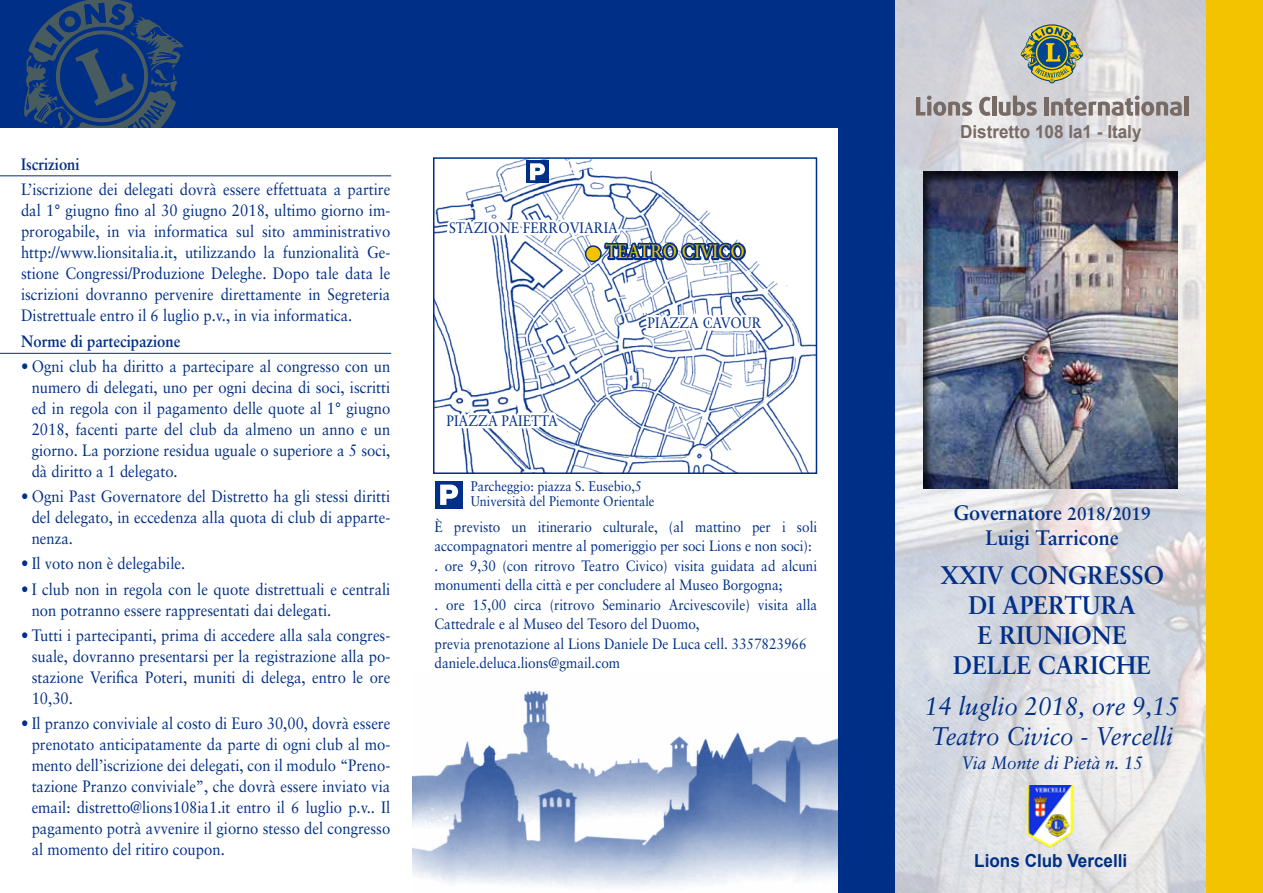
<style>
.page{position:relative;width:1263px;height:893px;background:#fff}
.page>*{position:absolute;margin:0;border:0;box-sizing:border-box;transform-origin:0 0}
.t1{font:700 25.5px/30px "Sabon";color:#002f87;text-align:center;scale:.95 1}
.t2{font:italic 25.5px/30px "Sabon";color:#002f87;scale:.95 1}
.t3{font:700 21px/25.5px "Sabon";color:#002f87;text-align:center;scale:.95 1}
.t4{font:19.05px "Sabon";color:#f3c300;scale:.9 1}
.t5{font:700 18px "Arial";color:#786b66;scale:.95 1}
.t6{font:italic 18px "Sabon";color:#002f87;scale:.95 1}
.t7{font:700 18px "Arial";color:#002f87;scale:.95 1}
.t8{font:16.5px/21px "Sabon";color:#002f87;text-align:justify;scale:.9 1}
.t9{font:700 16.5px "Sabon";color:#002f87;scale:.9 1}
.t10{font:15.15px "Sabon";color:#002f87;scale:.9 1}
.t11{font:15px/19.5px "Sabon";color:#002f87;scale:.9 1}
.t12{font:13.95px/15.3px "Sabon";color:#002f87;scale:.9 1}
.s1{font-size:18.15px}
</style>
<div class="page">
<div style="left:0;top:0;width:839px;height:127px;background:#002f87"></div>
<svg style="left:24px;top:0;width:160px;height:127px"></svg>
<img style="left:894px;top:0;width:312px;height:893px">
<div style="left:1206px;top:0;width:57px;height:893px;background:#f3c300"></div>
<div style="left:838px;top:0;width:56px;height:893px;background:#002f87"></div>
<div style="left:923px;top:171px;width:255px;height:318px;background:#000;opacity:.7"></div>
<hr style="left:0;top:175px;width:391px;height:1px;background:#002f87">
<hr style="left:0;top:353px;width:391px;height:1px;background:#002f87">
<img style="left:436px;top:160px;width:378px;height:311px">
<div style="left:433px;top:157px;width:384px;height:317px;border:2px solid #002f87"></div>
<img style="left:412px;top:690px;width:425px;height:198px">
<svg style="left:442px;top:385px;width:121px;height:47px"></svg>
<svg style="left:643px;top:287px;width:123px;height:55px"></svg>
<svg style="left:443px;top:192px;width:305px;height:76px"></svg>
<div style="left:585px;top:246px;width:16px;height:15px;background:#f3c300;border-radius:50%"></div>
<div style="left:585px;top:245px;width:17px;height:17px;border:2px solid #002f87;border-radius:50%"></div>
<div style="left:526px;top:160px;width:23px;height:23px;background:#002f87"></div>
<svg style="left:530px;top:163px;width:15px;height:17px"></svg>
<div style="left:435px;top:481px;width:27px;height:27px;background:#002f87"></div>
<svg style="left:440px;top:485px;width:18px;height:20px"></svg>
<img style="left:1026px;top:786px;width:47px;height:63px">
<svg style="left:916px;top:96px;width:56px;height:20px"></svg>
<svg style="left:979px;top:97px;width:11px;height:19px"></svg>
<hr style="left:992px;top:96px;width:4px;height:20px;background:#786b66">
<svg style="left:999px;top:96px;width:38px;height:20px"></svg>
<hr style="left:1044px;top:97px;width:4px;height:19px;background:#786b66">
<svg style="left:1051px;top:96px;width:131px;height:20px;background:#aea8a7"></svg>
<hr style="left:1184px;top:96px;width:4px;height:20px;background:#786b66">
<svg style="left:1021px;top:24px;width:62px;height:59px;background:#909c78"></svg>
<p class="t9" style="left:21px;top:154px;width:67px">Iscrizioni</p>
<p class="t8" style="left:21px;top:179px;width:412px">L’iscrizione dei delegati dovrà essere effettuata a partire dal 1° giugno fino al 30 giugno 2018, ultimo giorno im&shy;prorogabile, in via informatica sul sito amministrativo http://www.lionsitalia.it, utilizzando la funzionalità Ge&shy;stione Congressi/Produzione Deleghe. Dopo tale data le iscrizioni dovranno pervenire direttamente in Segreteria Distrettuale entro il 6 luglio p.v., in via informatica.</p>
<p class="t9" style="left:21px;top:331px;width:178px">Norme di partecipazione</p>
<p class="t8" style="left:32px;top:355px;width:400px;text-indent:-11px">• Ogni club ha diritto a partecipare al congresso con un numero di delegati, uno per ogni decina di soci, iscritti ed in regola con il pagamento delle quote al 1° giugno 2018, facenti parte del club da almeno un anno e un giorno. La porzione residua uguale o superiore a 5 soci, dà diritto a 1 delegato.</p>
<p class="t8" style="left:32px;top:486px;width:400px;text-indent:-11px">• Ogni Past Governatore del Distretto ha gli stessi diritti del delegato, in eccedenza alla quota di club di apparte&shy;nenza.</p>
<p class="t8" style="left:21px;top:553px;width:184px">• Il voto non è delegabile.</p>
<p class="t8" style="left:32px;top:578px;width:400px;text-indent:-11px">• I club non in regola con le quote distrettuali e centrali non potranno essere rappresentati dai delegati.</p>
<p class="t8" style="left:32px;top:624px;width:400px;text-indent:-11px">• Tutti i partecipanti, prima di accedere alla sala congres&shy;suale, dovranno presentarsi per la registrazione alla po&shy;stazione Verifica Poteri, muniti di delega, entro le ore 10,30.</p>
<p class="t8" style="left:32px;top:713px;width:400px;text-indent:-11px">• Il pranzo conviviale al costo di Euro 30,00, dovrà essere prenotato anticipatamente da parte di ogni club al mo&shy;mento dell’iscrizione dei delegati, con il modulo “Preno&shy;tazione Pranzo conviviale”, che dovrà essere inviato via email: distretto@lions108ia1.it entro il 6 luglio p.v.. Il pagamento potrà avvenire il giorno stesso del congresso al momento del ritiro coupon.</p>
<p class="t10" style="left:449px;top:218px;width:189px">STAZIONE FERROVIARIA</p>
<p class="t4" style="left:606px;top:240px;width:156px">TEATRO CIVICO</p>
<p class="t10" style="left:446px;top:412px;width:125px">PIAZZA PAIETTA</p>
<p class="t10" style="left:648px;top:314px;width:128px">PIAZZA CAVOUR</p>
<p class="t12" style="left:471px;top:478px;width:206px">Parcheggio: piazza S. Eusebio,5<br>Università del Piemonte Orientale</p>
<p class="t11" style="left:434px;top:517px;width:427px">È previsto un itinerario culturale, (al mattino per i soli accompagnatori mentre al pomeriggio per soci Lions e non soci): . ore 9,30 (con ritrovo Teatro Civico) visita guidata ad alcuni monumenti della città e per concludere al Museo Borgogna;<br>. ore 15,00 circa (ritrovo Seminario Arcivescovile) visita alla Cattedrale e al Museo del Tesoro del Duomo,<br>previa prenotazione al Lions Daniele De Luca cell. 3357823966 daniele.deluca.lions@gmail.com</p>
<p class="t5" style="left:960px;top:120px;width:193px">Distretto 108 la1 - Italy</p>
<p class="t3" style="left:954px;top:499px;width:209px">Governatore <span class="s1">2018/2019<br></span>Luigi Tarricone</p>
<h1 class="t1" style="left:940px;top:559px;width:237px">XXIV CONGRESSO<br>DI APERTURA<br>E RIUNIONE<br>DELLE CARICHE</h1>
<h1 class="t2" style="left:925px;top:691px;width:269px">14 luglio 2018, ore 9,15<br>Teatro Civico - Vercelli</h1>
<p class="t6" style="left:961px;top:752px;width:193px">Via Monte di Pietà n. 15</p>
<p class="t7" style="left:974px;top:849px;width:163px">Lions Club Vercelli</p>
</div>
